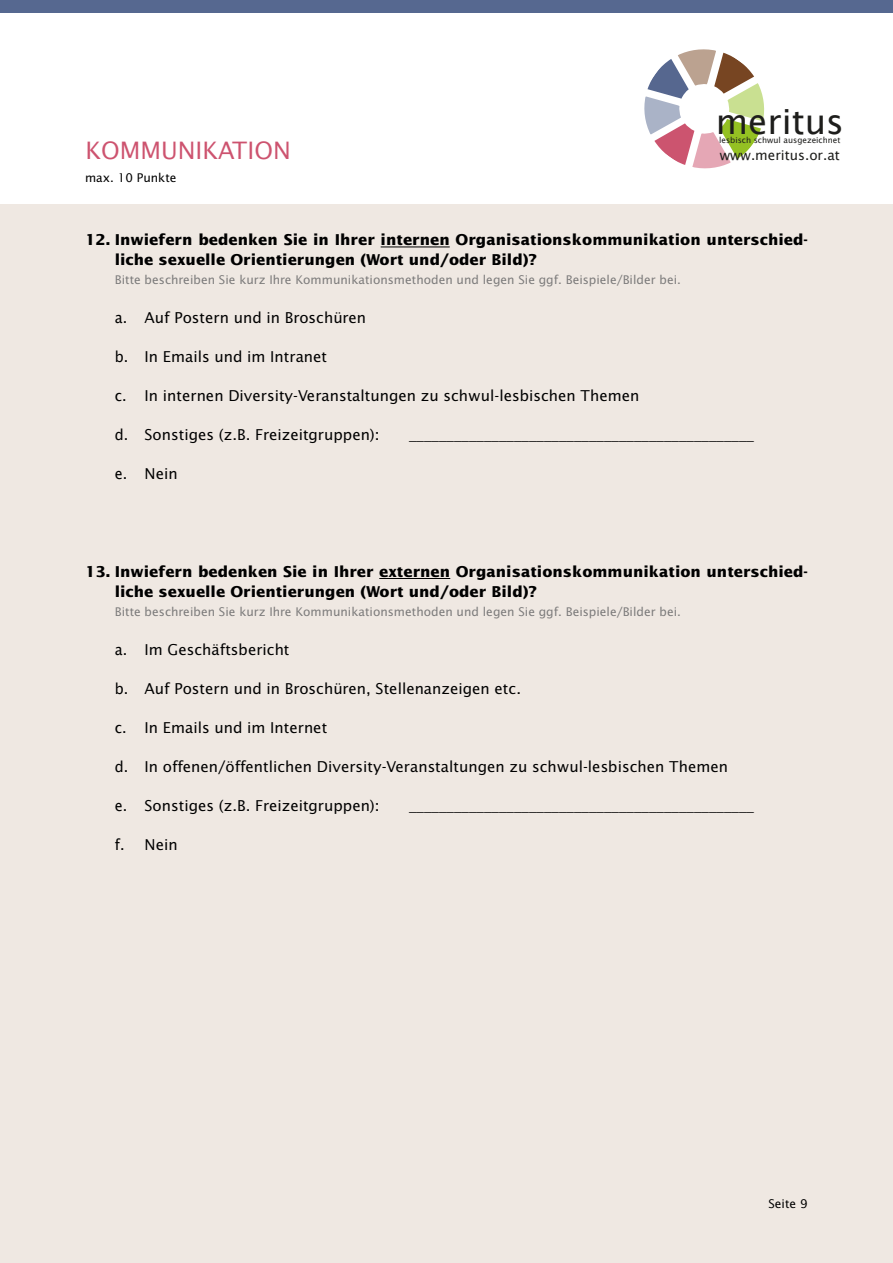
<style>
.page{position:relative;width:893px;height:1263px;background:#fff}
.page>*{position:absolute;margin:0;border:0;box-sizing:border-box;transform-origin:0 0}
.t1{font:34.65px "Lucida Grande";color:#1e1e1c}
.t2{font:24px "Lucida Sans Std";color:#cd536f}
.t3{font:15px "Lucida Sans Std";color:#000}
.t4{font:700 15px/19.5px "Lucida Sans Std";color:#000}
.t5{font:13.5px "Lucida Grande";color:#1e1e1c}
.t6{font:12px "Lucida Sans Std";color:#7c7b7b}
.t7{font:12px "Lucida Sans Std";color:#000}
.t8{font:8.25px "Lucida Grande";color:#1e1e1c}
.s1{font-family:"Lucida Grande"}
</style>
<div class="page">
<div style="left:0;top:204px;width:893px;height:1059px;background:#efe8e2"></div>
<div style="left:0;top:0;width:893px;height:13px;background:#566890"></div>
<svg style="left:644px;top:49px;width:121px;height:120px"></svg>
<hr style="left:381px;top:247px;width:69px;height:1px;background:#000">
<hr style="left:379px;top:578px;width:71px;height:1px;background:#000">
<h2 class="t2" style="left:85px;top:137px;width:207px">KOMMUNIKATION</h2>
<p class="t7" style="left:85px;top:171px;width:93px">max. 10 Punkte</p>
<h1 class="t1" style="left:716px;top:101px;width:130px">meritus</h1>
<p class="t8" style="left:719px;top:136px;width:123px">lesbisch schwul ausgezeichnet</p>
<p class="t5" style="left:720px;top:147px;width:122px">www.meritus.or.at</p>
<p class="t4" style="left:115px;top:231px;width:695px;text-indent:-30px">12. Inwiefern bedenken Sie in Ihrer internen Organisationskommunikation unterschied&shy;liche sexuelle Orientierungen (Wort und/oder Bild)?</p>
<p class="t6" style="left:115px;top:273px;width:568px">Bitte beschreiben Sie kurz Ihre Kommunikationsmethoden und legen Sie ggf. Beispiele/Bilder bei.</p>
<p class="t3" style="left:115px;top:309px;width:253px"><span class="s1">a.</span> Auf Postern und in Broschüren</p>
<p class="t3" style="left:115px;top:348px;width:214px"><span class="s1">b.</span> In Emails und im Intranet</p>
<p class="t3" style="left:115px;top:387px;width:526px"><span class="s1">c.</span> In internen Diversity-Veranstaltungen zu schwul-lesbischen Themen</p>
<p class="t3" style="left:115px;top:426px;width:266px"><span class="s1">d.</span> Sonstiges (z.B. Freizeitgruppen):</p>
<p class="t3" style="left:409px;top:426px;width:346px">______________________________________________</p>
<p class="t3" style="left:115px;top:465px;width:64px"><span class="s1">e.</span> Nein</p>
<p class="t4" style="left:115px;top:562px;width:695px;text-indent:-30px">13. Inwiefern bedenken Sie in Ihrer externen Organisationskommunikation unterschied&shy;liche sexuelle Orientierungen (Wort und/oder Bild)?</p>
<p class="t6" style="left:115px;top:605px;width:568px">Bitte beschreiben Sie kurz Ihre Kommunikationsmethoden und legen Sie ggf. Beispiele/Bilder bei.</p>
<p class="t3" style="left:115px;top:641px;width:176px"><span class="s1">a.</span> Im Geschäftsbericht</p>
<p class="t3" style="left:115px;top:680px;width:408px"><span class="s1">b.</span> Auf Postern und in Broschüren, Stellenanzeigen etc.</p>
<p class="t3" style="left:115px;top:719px;width:214px"><span class="s1">c.</span> In Emails und im Internet</p>
<p class="t3" style="left:115px;top:758px;width:615px"><span class="s1">d.</span> In offenen/öffentlichen Diversity-Veranstaltungen zu schwul-lesbischen Themen</p>
<p class="t3" style="left:115px;top:797px;width:266px"><span class="s1">e.</span> Sonstiges (z.B. Freizeitgruppen):</p>
<p class="t3" style="left:409px;top:797px;width:346px">______________________________________________</p>
<p class="t3" style="left:115px;top:836px;width:64px"><span class="s1">f.</span> Nein</p>
<p class="t7" style="left:768px;top:1197px;width:41px">Seite 9</p>
</div>
